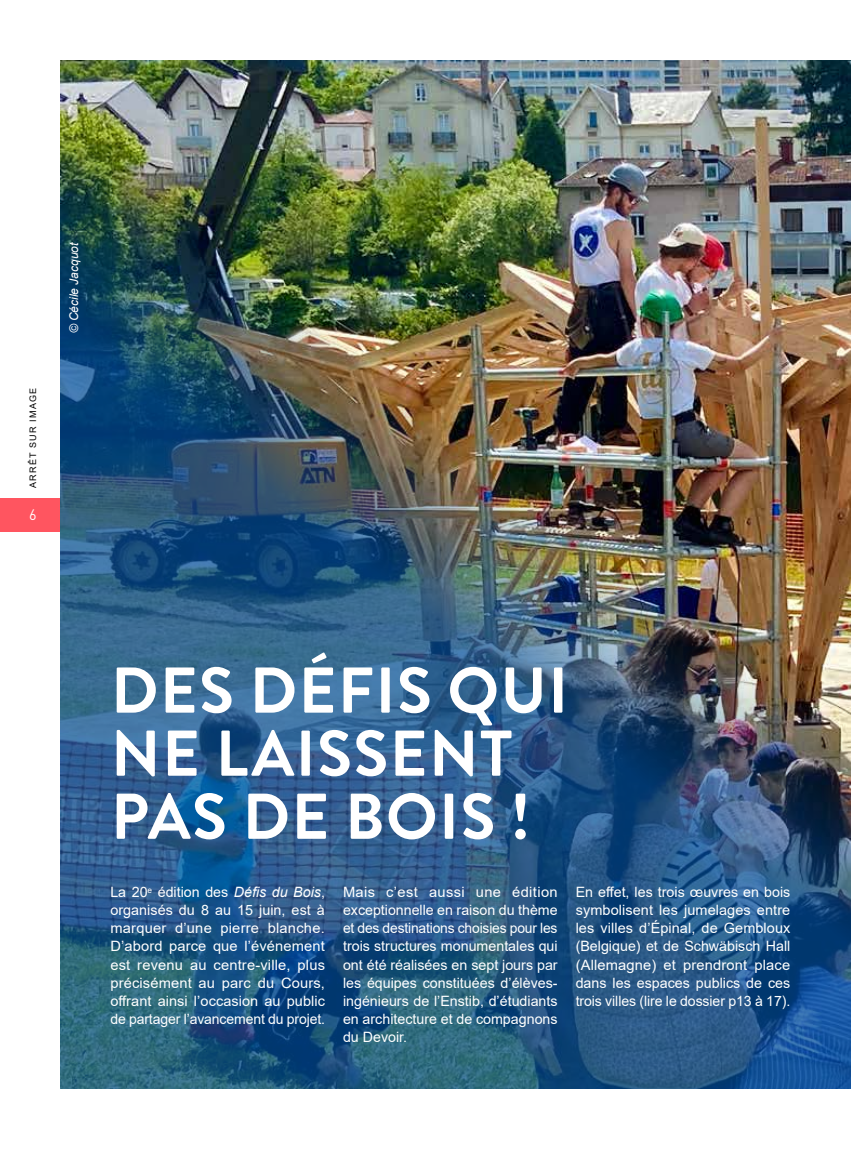
<style>
.page{position:relative;width:851px;height:1149px;background:#fff}
.page>*{position:absolute;margin:0;border:0;box-sizing:border-box;transform-origin:0 0}
.t1{font:700 64.5px/63px "Brandon Grotesque";letter-spacing:.02em;color:#fff}
.t2{font:15px "DINOT";color:#fff;scale:.95 1}
.t3{font:14.25px/18px "Arial";color:#fff;text-align:justify}
.t4{font:italic 12px "Arial";color:#fff}
.t5{font:9px "Arial";letter-spacing:.135em;color:#000}
.s1{font-style:italic}
</style>
<div class="page">
<div style="left:0;top:498px;width:60px;height:33px;background:#ff5560"></div>
<img style="left:61px;top:62px;width:789px;height:1026px">
<p class="t5" style="left:27px;top:487px;width:101px;rotate:-90deg">ARRÊT SUR IMAGE</p>
<p class="t2" style="left:29px;top:504px;width:9px">6</p>
<p class="t4" style="left:66px;top:333px;width:93px;rotate:-90deg">© Cécile Jacquot</p>
<h1 class="t1" style="left:111px;top:659px;width:459px">DES DÉFIS QUI<br>NE LAISSENT<br>PAS DE BOIS !</h1>
<p class="t3" style="left:110px;top:883px;width:216px">La 20<sup>e</sup> édition des <span class="s1">Défis du Bois</span>, organisés du 8 au 15 juin, est à marquer d’une pierre blanche.<br>D’abord parce que l’événement est revenu au centre-ville, plus précisément au parc du Cours, offrant ainsi l’occasion au public de partager l’avancement du projet.</p>
<p class="t3" style="left:343px;top:883px;width:216px">Mais c’est aussi une édition exceptionnelle en raison du thème et des destinations choisies pour les trois structures monumentales qui ont été réalisées en sept jours par les équipes constituées d’élèves&shy;ingénieurs de l’Enstib, d’étudiants en architecture et de compagnons du Devoir.</p>
<p class="t3" style="left:575px;top:883px;width:216px">En effet, les trois œuvres en bois symbolisent les jumelages entre les villes d’Épinal, de Gembloux (Belgique) et de Schwäbisch Hall (Allemagne) et prendront place dans les espaces publics de ces trois villes (lire le dossier p13 à 17).</p>
</div>
